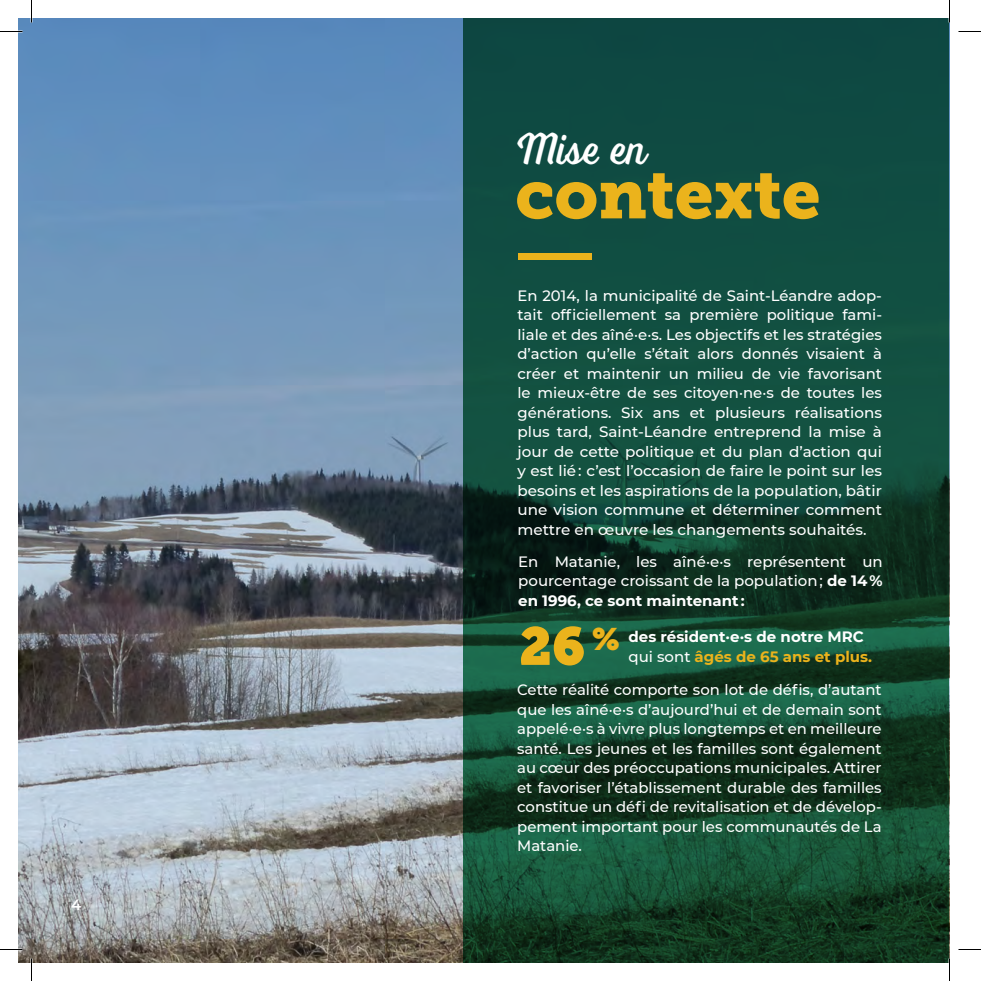
<style>
.page{position:relative;width:981px;height:981px;background:#fff}
.page>*{position:absolute;margin:0;border:0;box-sizing:border-box;transform-origin:0 0}
.Titre_slab_2{font:69px "Museo Slab 900";color:#ebb31c}
.Titre_slab_2-2{font:52.8px "Museo Slab";color:#ebb31c}
.Titre_script_1{font:300 45px "Voltage";color:#fff}
.Titre_slab_2-3{font:30.75px "Museo Slab";color:#ebb31c}
.Texte_courant{font:500 15px/19.5px "Montserrat";color:#fff;text-align:justify}
.Texte_courant-2{font:700 15px "Montserrat";color:#fff}
.Texte_courant-3{font:700 15px "Montserrat";color:#ebb31c}
.t1{font:600 15px "Montserrat";color:#fff}
.s1{font-weight:700}
.s2{font-weight:500;color:#fff}
</style>
<div class="page">
<img style="left:18px;top:18px;width:446px;height:945px">
<svg style="left:464px;top:18px;width:486px;height:945px;background:#114635"></svg>
<div style="left:518px;top:253px;width:73px;height:6px;background:#ebb31c"></div>
<svg style="left:0;top:31px;width:22px;height:1px"></svg>
<svg style="left:958px;top:31px;width:23px;height:1px"></svg>
<svg style="left:0;top:949px;width:22px;height:1px"></svg>
<svg style="left:958px;top:949px;width:23px;height:1px"></svg>
<svg style="left:31px;top:0;width:1px;height:22px"></svg>
<svg style="left:31px;top:958px;width:1px;height:23px"></svg>
<svg style="left:949px;top:0;width:1px;height:22px"></svg>
<svg style="left:949px;top:958px;width:1px;height:23px"></svg>
<p class="t1" style="left:71px;top:894px;width:12px">4</p>
<p class="Titre_script_1" style="left:518px;top:122px;width:131px">Mise en</p>
<p class="Titre_slab_2" style="left:515px;top:154px;width:307px">contexte</p>
<p class="Texte_courant" style="left:517px;top:285px;width:366px">En 2014, la municipalité de Saint-Léandre adop&shy;tait officiellement sa première politique fami&shy;liale et des aîné·e·s. Les objectifs et les stratégies d’action qu’elle s’était alors donnés visaient à créer et maintenir un milieu de vie favorisant le mieux-être de ses citoyen·ne·s de toutes les générations. Six ans et plusieurs réalisations plus tard, Saint-Léandre entreprend la mise à jour de cette politique et du plan d’action qui y est lié : c’est l’occasion de faire le point sur les besoins et les aspirations de la population, bâtir une vision commune et déterminer comment mettre en œuvre les changements souhaités.</p>
<p class="Texte_courant" style="left:518px;top:551px;width:366px">En Matanie, les aîné·e·s représentent un pourcentage croissant de la population ; <span class="s1">de 14 % en 1996, ce sont maintenant :</span></p>
<p class="Texte_courant-2" style="left:629px;top:626px;width:237px">des résident·e·s de notre MRC</p>
<p class="Titre_slab_2-2" style="left:519px;top:615px;width:68px">26</p>
<p class="Titre_slab_2-3" style="left:592px;top:621px;width:30px">%</p>
<p class="Texte_courant" style="left:517px;top:680px;width:366px">Cette réalité comporte son lot de défis, d’autant que les aîné·e·s d’aujourd’hui et de demain sont appelé·e·s à vivre plus longtemps et en meilleure santé. Les jeunes et les familles sont également au cœur des préoccupations municipales. Attirer et favoriser l’établissement durable des familles constitue un défi de revitalisation et de dévelop&shy;pement important pour les communautés de La Matanie.</p>
<p class="Texte_courant-3" style="left:629px;top:646px;width:245px"><span class="s2">qui sont</span> âgés de 65 ans et plus.</p>
</div>
